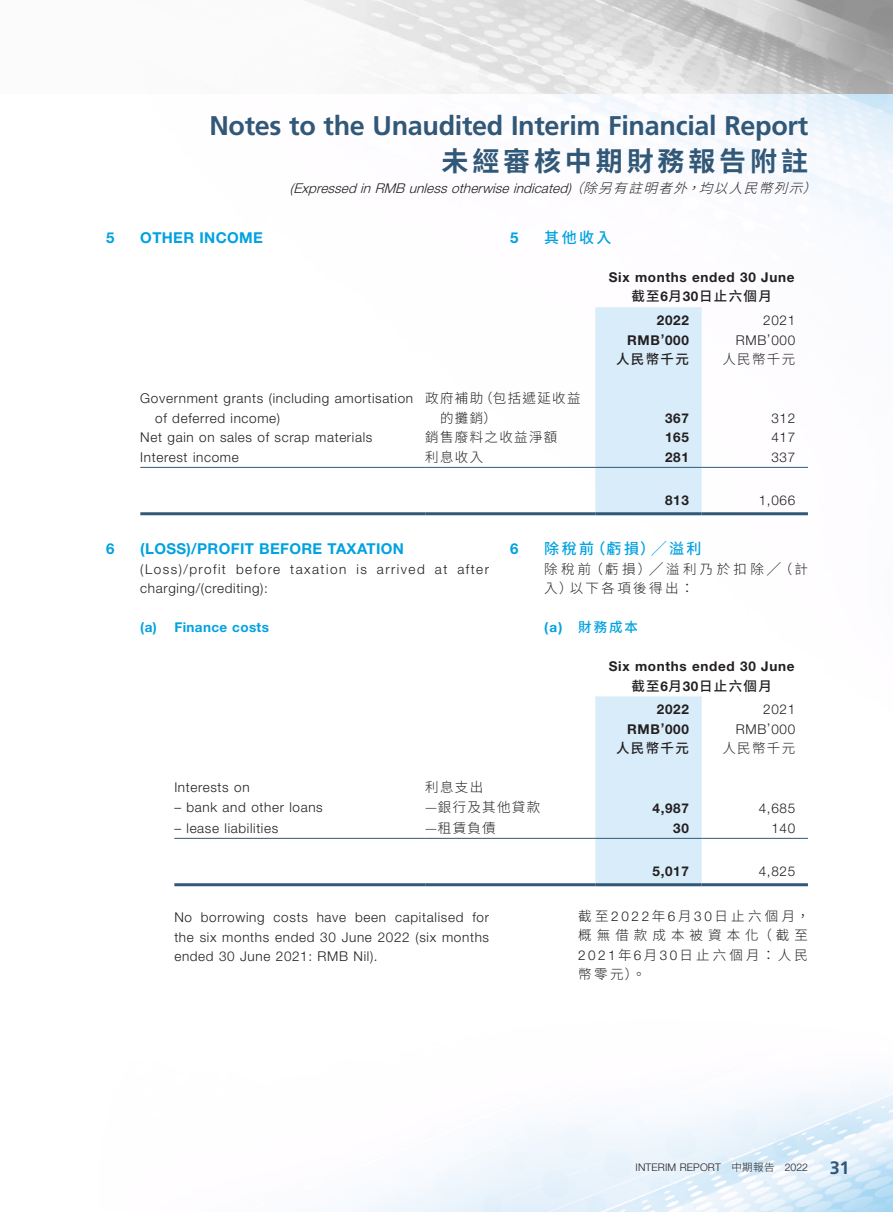
<style>
.page{position:relative;width:893px;height:1212px;background:#fff}
.page>*{position:absolute;margin:0;border:0;box-sizing:border-box;transform-origin:0 0}
.t1{font:700 27px "Frutiger LT Std";letter-spacing:-.01em;color:#325878}
.t2{font:700 27px "Source Han Sans TC";letter-spacing:.145em;color:#325878}
.Heading_1{font:700 15px "Helvetica Neue LT Std";letter-spacing:.025em;color:#00a2df}
.C_Heading_1{font:500 15px "Source Han Sans TC";letter-spacing:.16em;color:#00a2df}
.C_Heading_1-2{font:700 15px "Helvetica Neue LT Std";color:#00a2df}
.Body_Text{font:300 13.5px/19.5px "Helvetica Neue LT Std";letter-spacing:.05em;color:#231f20}
.Body_Text-2{font:700 13.5px "Helvetica Neue LT Std";letter-spacing:.05em;color:#231f20}
.C_Body_Text{font:300 13.5px/19.5px "Source Han Sans TC";letter-spacing:.245em;color:#231f20}
.Body_Text-3{font:300 13.5px/19.5px "Helvetica Neue LT Std";letter-spacing:.11em;color:#231f20}
.t3{font:italic 300 13.5px "Helvetica Neue LT Std";color:#231f20}
.Body_Text-4{font:300 13.5px/19.5px "Source Han Sans TC";letter-spacing:.1em;color:#231f20}
.Body_Text-5{font:500 13.5px "Source Han Sans TC";letter-spacing:.1em;color:#231f20}
.Heading_2{font:700 13.5px "Helvetica Neue LT Std";letter-spacing:.03em;color:#00a2df}
.C_Heading_2{font:500 13.5px "Source Han Sans TC";color:#00a2df}
.t4{font:300 10.5px "Helvetica Neue LT Std";letter-spacing:.015em;color:#231f20}
.s1{font-family:"Source Han Sans TC"}
.s2{font-family:"Helvetica Neue LT Std";font-weight:700}
.s3{font-family:"Helvetica Neue LT Std"}
.s4{font-family:"Frutiger LT Std";font-weight:700;font-size:18px;color:#325878}
</style>
<div class="page">
<img style="left:140px;top:94px;width:753px;height:1118px">
<img style="left:304px;top:0;width:589px;height:94px">
<div style="left:595px;top:307px;width:107px;height:205px;background:#d8ecf9"></div>
<hr style="left:140px;top:467px;width:285px;height:1px;background:#325878">
<hr style="left:425px;top:467px;width:170px;height:1px;background:#325878">
<hr style="left:595px;top:467px;width:107px;height:1px;background:#325878">
<hr style="left:702px;top:467px;width:106px;height:1px;background:#325878">
<hr style="left:140px;top:512px;width:285px;height:3px;background:#325878">
<hr style="left:425px;top:512px;width:170px;height:3px;background:#325878">
<hr style="left:595px;top:512px;width:107px;height:3px;background:#325878">
<hr style="left:702px;top:512px;width:106px;height:3px;background:#325878">
<div style="left:595px;top:696px;width:107px;height:187px;background:#d8ecf9"></div>
<hr style="left:174px;top:838px;width:251px;height:1px;background:#325878">
<hr style="left:425px;top:838px;width:170px;height:1px;background:#325878">
<hr style="left:595px;top:838px;width:107px;height:1px;background:#325878">
<hr style="left:702px;top:838px;width:106px;height:1px;background:#325878">
<hr style="left:174px;top:883px;width:251px;height:3px;background:#325878">
<hr style="left:425px;top:883px;width:170px;height:3px;background:#325878">
<hr style="left:595px;top:883px;width:107px;height:3px;background:#325878">
<hr style="left:702px;top:883px;width:106px;height:3px;background:#325878">
<h1 class="t1" style="left:209px;top:110px;width:600px">Notes to the Unaudited Interim Financial Report</h1>
<h1 class="t2" style="left:441px;top:146px;width:368px">未經審核中期財務報告附註</h1>
<p class="t3" style="left:290px;top:180px;width:538px">(Expressed inRMB unlessotherwiseindicated) <span class="s1">（除另有註明者外，均以人民幣列示）</span></p>
<p class="Heading_1" style="left:106px;top:228px;width:10px">5</p>
<p class="Heading_1" style="left:140px;top:228px;width:124px">OTHER INCOME</p>
<p class="C_Heading_1-2" style="left:510px;top:228px;width:10px">5</p>
<p class="C_Heading_1" style="left:544px;top:229px;width:69px">其他收入</p>
<p class="Body_Text-2" style="left:609px;top:269px;width:187px">Six months ended 30 June</p>
<p class="Body_Text-5" style="left:631px;top:289px;width:142px">截至<span class="s2">6</span>月<span class="s2">30</span>日止六個月</p>
<p class="Body_Text-2" style="left:657px;top:312px;width:33px">2022</p>
<p class="Body_Text" style="left:763px;top:310px;width:33px">2021</p>
<p class="Body_Text-2" style="left:627px;top:331px;width:63px">RMB’000</p>
<p class="Body_Text" style="left:736px;top:330px;width:61px">RMB’000</p>
<p class="Body_Text-5" style="left:616px;top:352px;width:74px">人民幣千元</p>
<p class="Body_Text-4" style="left:722px;top:350px;width:74px">人民幣千元</p>
<p class="Body_Text" style="left:155px;top:388px;width:259px;text-indent:-15px">Government grants (including amortisation of deferred income)</p>
<p class="Body_Text-4" style="left:440px;top:389px;width:142px;text-indent:-15px">政府補助（包括遞延收益的攤銷）</p>
<p class="Body_Text-2" style="left:665px;top:409px;width:25px">367</p>
<p class="Body_Text" style="left:771px;top:408px;width:25px">312</p>
<p class="Body_Text" style="left:140px;top:427px;width:233px">Net gain on sales of scrap materials</p>
<p class="Body_Text-4" style="left:425px;top:428px;width:134px">銷售廢料之收益淨額</p>
<p class="Body_Text-2" style="left:665px;top:429px;width:25px">165</p>
<p class="Body_Text" style="left:771px;top:427px;width:25px">417</p>
<p class="Body_Text" style="left:140px;top:447px;width:100px">Interest income</p>
<p class="Body_Text-4" style="left:425px;top:447px;width:59px">利息收入</p>
<p class="Body_Text-2" style="left:665px;top:448px;width:25px">281</p>
<p class="Body_Text" style="left:771px;top:447px;width:25px">337</p>
<p class="Body_Text-2" style="left:665px;top:492px;width:25px">813</p>
<p class="Body_Text" style="left:759px;top:490px;width:38px">1,066</p>
<p class="Heading_1" style="left:106px;top:539px;width:10px">6</p>
<p class="Heading_1" style="left:140px;top:539px;width:265px">(LOSS)/PROFIT BEFORE TAXATION</p>
<p class="Body_Text-3" style="left:140px;top:559px;width:350px">(Loss)/profit before taxation is arrived at after charging/(crediting):</p>
<p class="Heading_2" style="left:140px;top:619px;width:130px">(a) Finance costs</p>
<p class="C_Heading_1-2" style="left:510px;top:539px;width:10px">6</p>
<p class="C_Heading_1" style="left:544px;top:540px;width:159px">除稅前（虧損）╱溢利</p>
<p class="C_Body_Text" style="left:544px;top:559px;width:265px">除稅前（虧損）╱溢利乃於扣除╱（計入）以下各項後得出：</p>
<p class="C_Heading_2" style="left:544px;top:619px;width:95px"><span class="s2">(a)</span> 財務成本</p>
<p class="Body_Text-2" style="left:609px;top:658px;width:187px">Six months ended 30 June</p>
<p class="Body_Text-5" style="left:631px;top:678px;width:142px">截至<span class="s2">6</span>月<span class="s2">30</span>日止六個月</p>
<p class="Body_Text-2" style="left:657px;top:701px;width:33px">2022</p>
<p class="Body_Text" style="left:763px;top:699px;width:33px">2021</p>
<p class="Body_Text-2" style="left:627px;top:721px;width:63px">RMB’000</p>
<p class="Body_Text" style="left:736px;top:719px;width:61px">RMB’000</p>
<p class="Body_Text-5" style="left:616px;top:741px;width:74px">人民幣千元</p>
<p class="Body_Text-4" style="left:722px;top:739px;width:74px">人民幣千元</p>
<p class="Body_Text" style="left:174px;top:777px;width:77px">Interests on</p>
<p class="Body_Text-4" style="left:425px;top:778px;width:59px">利息支出</p>
<p class="Body_Text" style="left:174px;top:797px;width:150px">– bank and other loans</p>
<p class="Body_Text-4" style="left:425px;top:797px;width:117px">—銀行及其他貸款</p>
<p class="Body_Text-2" style="left:652px;top:800px;width:38px">4,987</p>
<p class="Body_Text" style="left:759px;top:798px;width:38px">4,685</p>
<p class="Body_Text" style="left:174px;top:818px;width:105px">– lease liabilities</p>
<p class="Body_Text-4" style="left:425px;top:818px;width:72px">—租賃負債</p>
<p class="Body_Text-2" style="left:673px;top:819px;width:17px">30</p>
<p class="Body_Text" style="left:771px;top:818px;width:25px">140</p>
<p class="Body_Text-2" style="left:652px;top:863px;width:38px">5,017</p>
<p class="Body_Text" style="left:759px;top:861px;width:38px">4,825</p>
<p class="Body_Text" style="left:174px;top:907px;width:316px;text-align:justify">No borrowing costs have been capitalised for the six months ended 30 June 2022 (six months ended 30 June 2021: RMB Nil).</p>
<p class="C_Body_Text" style="left:578px;top:906px;width:233px">截至<span class="s3">2022</span>年<span class="s3">6</span>月<span class="s3">30</span>日止六個月，概無借款成本被資本化（截至<br><span class="s3">2021</span>年<span class="s3">6</span>月<span class="s3">30</span>日止六個月：人民幣零元）。</p>
<p class="t4" style="left:636px;top:1161px;width:215px">INTERIM REPORT<span class="s1">　中期報告　</span>2022 <span class="s4">31</span></p>
</div>
